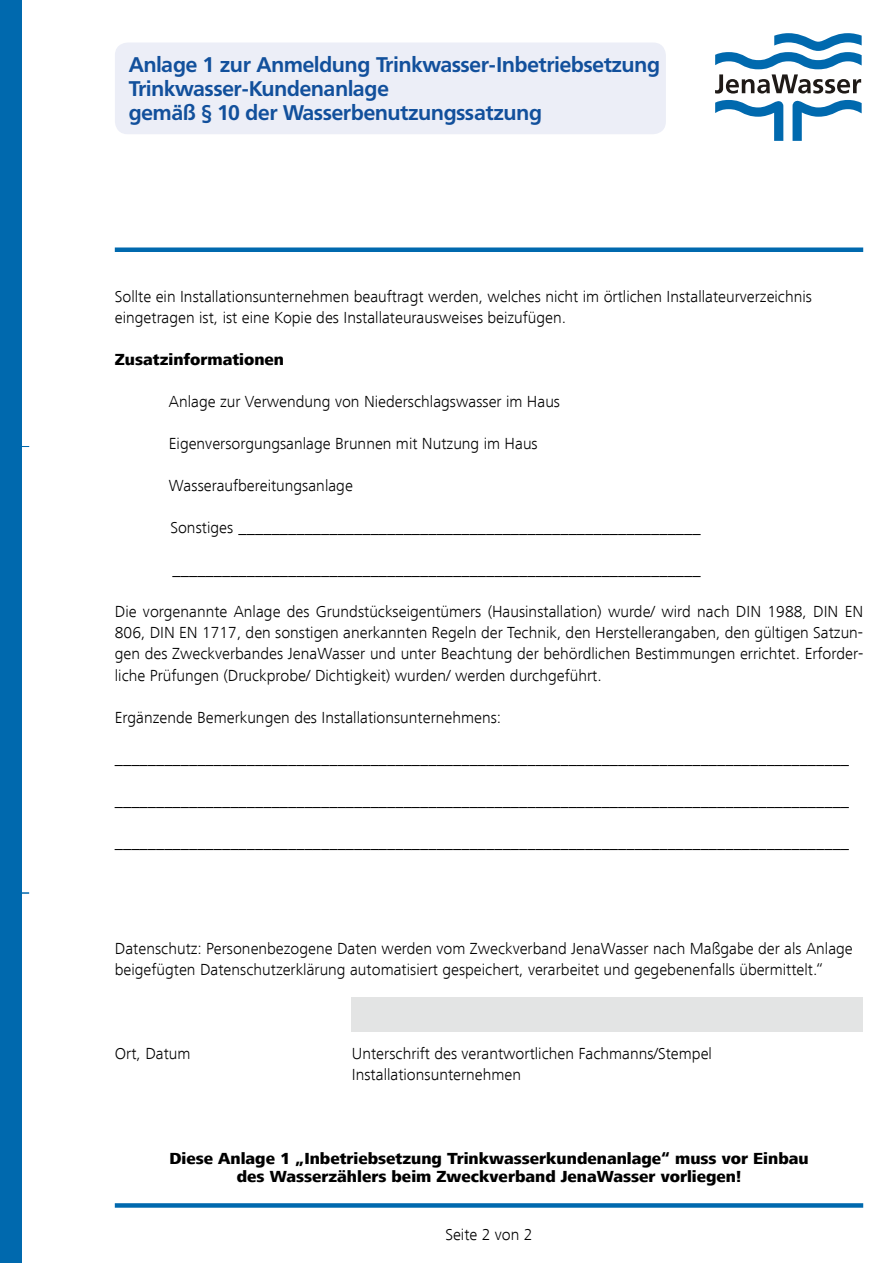
<style>
.page{position:relative;width:893px;height:1263px;background:#fff}
.page>*{position:absolute;margin:0;border:0;box-sizing:border-box;transform-origin:0 0}
.t1{font:700 21px/24px "Frutiger BQ";color:#12509c}
.t2{font:300 16.5px/21px "Frutiger Next LT";color:#000}
.t3{font:800 16.5px/18px "Frutiger Next LT";color:#000;text-align:center}
</style>
<div class="page">
<div style="left:351px;top:997px;width:512px;height:34px;background:#e3e4e4"></div>
<svg style="left:715px;top:100px;width:68px;height:41px"></svg>
<svg style="left:792px;top:100px;width:70px;height:41px"></svg>
<svg style="left:715px;top:33px;width:147px;height:61px"></svg>
<div style="left:0;top:0;width:21px;height:1263px;background:#0069ae"></div>
<div style="left:115px;top:247px;width:748px;height:5px;background:#0069ae"></div>
<div style="left:115px;top:1203px;width:748px;height:5px;background:#0069ae"></div>
<div style="left:115px;top:43px;width:551px;height:91px;background:#eceef7;border-radius:13px"></div>
<p class="t1" style="left:129px;top:53px;width:533px">Anlage 1 zur Anmeldung Trinkwasser-Inbetriebsetzung<br>Trinkwasser-Kundenanlage<br>gemäß § 10 der Wasserbenutzungssatzung</p>
<p class="t2" style="left:115px;top:287px;width:699px">Sollte ein Installationsunternehmen beauftragt werden, welches nicht im örtlichen Installateurverzeichnis eingetragen ist, ist eine Kopie des Installateurausweises beizufügen.</p>
<p class="t3" style="left:115px;top:351px;width:171px">Zusatzinformationen</p>
<p class="t2" style="left:169px;top:392px;width:393px">Anlage zur Verwendung von Niederschlagswasser im Haus</p>
<p class="t2" style="left:169px;top:434px;width:370px">Eigenversorgungsanlage Brunnen mit Nutzung im Haus</p>
<p class="t2" style="left:169px;top:476px;width:185px">Wasseraufbereitungsanlage</p>
<p class="t2" style="left:170px;top:517px;width:532px">Sonstiges ________________________________________________________</p>
<p class="t2" style="left:173px;top:559px;width:530px">________________________________________________________________</p>
<p class="t2" style="left:115px;top:601px;width:750px;text-align:justify">Die vorgenannte Anlage des Grundstückseigentümers (Hausinstallation) wurde/ wird nach DIN 1988, DIN EN 806, DIN EN 1717, den sonstigen anerkannten Regeln der Technik, den Herstellerangaben, den gültigen Satzun&shy;gen des Zweckverbandes JenaWasser und unter Beachtung der behördlichen Bestimmungen errichtet. Erforder&shy;liche Prüfungen (Druckprobe/ Dichtigkeit) wurden/ werden durchgeführt.</p>
<p class="t2" style="left:115px;top:706px;width:388px">Ergänzende Bemerkungen des Installationsunternehmens:</p>
<p class="t2" style="left:115px;top:748px;width:736px">_________________________________________________________________________________________</p>
<p class="t2" style="left:115px;top:790px;width:736px">_________________________________________________________________________________________</p>
<p class="t2" style="left:115px;top:832px;width:736px">_________________________________________________________________________________________</p>
<p class="t2" style="left:115px;top:937px;width:739px">Datenschutz: Personenbezogene Daten werden vom Zweckverband JenaWasser nach Maßgabe der als Anlage beigefügten Datenschutzerklärung automatisiert gespeichert, verarbeitet und gegebenenfalls übermittelt.“</p>
<p class="t2" style="left:115px;top:1042px;width:77px">Ort, Datum</p>
<p class="t2" style="left:352px;top:1042px;width:362px">Unterschrift des verantwortlichen Fachmanns/Stempel<br>Installationsunternehmen</p>
<p class="t3" style="left:169px;top:1149px;width:641px">Diese Anlage 1 „Inbetriebsetzung Trinkwasserkundenanlage“ muss vor Einbau des Wasserzählers beim Zweckverband JenaWasser vorliegen!</p>
<p class="t2" style="left:445px;top:1224px;width:89px">Seite 2 von 2</p>
</div>
